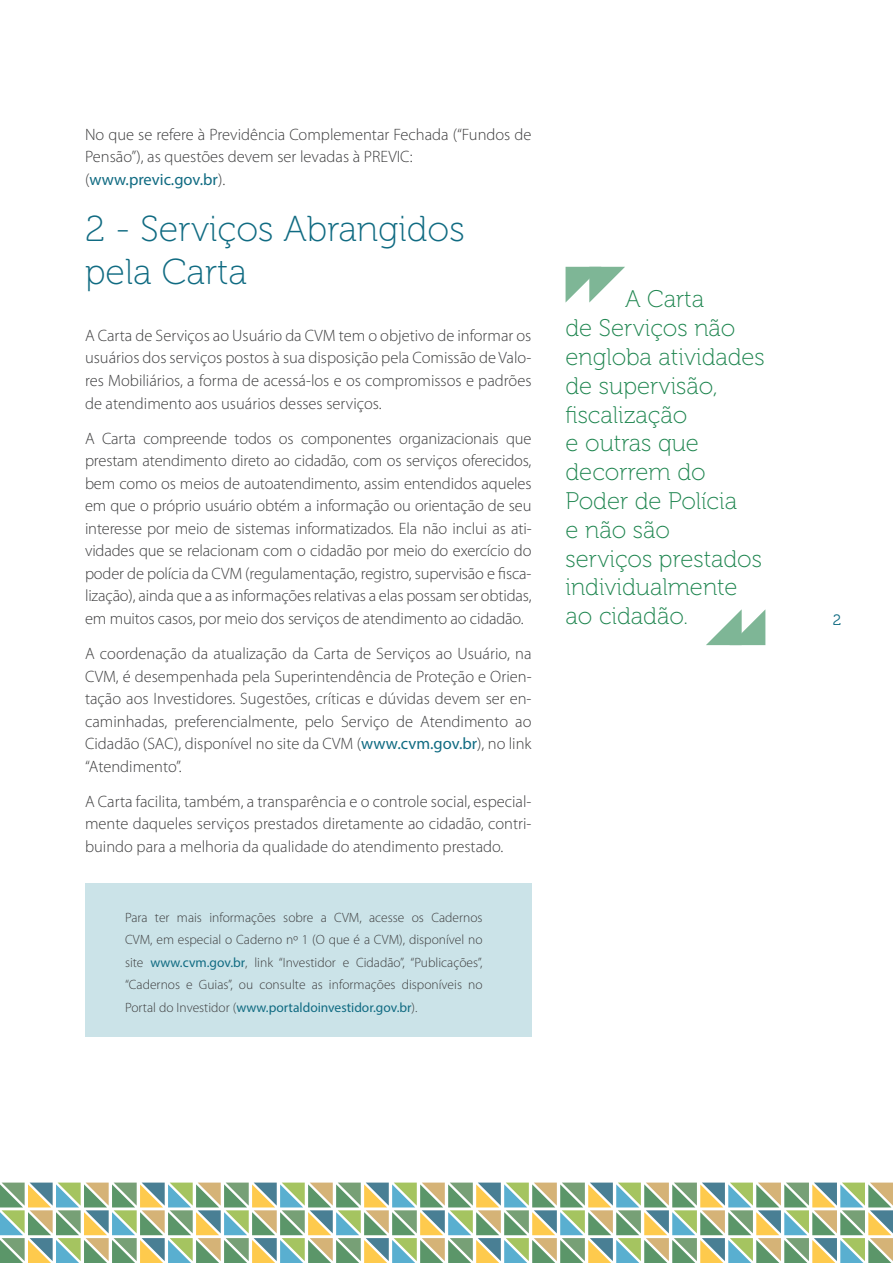
<style>
.page{position:relative;width:893px;height:1263px;background:#fff}
.page>*{position:absolute;margin:0;border:0;box-sizing:border-box;transform-origin:0 0}
.t1{font:36px/43.2px "Museo 100";color:#106b82}
.t2{font:24px/28.8px "Museo 100";color:#1e854f}
.t3{font:300 16.5px/22.5px "Myriad Pro";color:#3e3e3f;text-align:justify}
.t4{font:15px "Museo 300";color:#106b82}
.t5{font:300 13.5px/22.5px "Myriad Pro";color:#3e3e3f;text-align:justify}
.s1{font-weight:400;color:#106b82}
</style>
<div class="page">
<svg style="left:0;top:1182px;width:893px;height:81px"></svg>
<div style="left:85px;top:884px;width:446px;height:153px;background:#cbe3e8"></div>
<svg style="left:566px;top:267px;width:59px;height:36px"></svg>
<svg style="left:706px;top:609px;width:59px;height:36px"></svg>
<p class="t3" style="left:85px;top:123px;width:448px;text-align:left">No que se refere à Previdência Complementar Fechada (“Fundos de<br>Pensão”), as questões devem ser levadas à PREVIC: (<span class="s1">www.previc.gov.br</span>).</p>
<h1 class="t1" style="left:85px;top:208px;width:381px">2 - Serviços Abrangidos pela Carta</h1>
<p class="t3" style="left:85px;top:324px;width:448px">A Carta de Serviços ao Usuário da CVM tem o objetivo de informar os usuários dos serviços postos à sua disposição pela Comissão de Valo&shy;res Mobiliários, a forma de acessá-los e os compromissos e padrões de atendimento aos usuários desses serviços.</p>
<p class="t3" style="left:85px;top:427px;width:448px">A Carta compreende todos os componentes organizacionais que prestam atendimento direto ao cidadão, com os serviços oferecidos, bem como os meios de autoatendimento, assim entendidos aqueles em que o próprio usuário obtém a informação ou orientação de seu interesse por meio de sistemas informatizados. Ela não inclui as ati&shy;vidades que se relacionam com o cidadão por meio do exercício do poder de polícia da CVM (regulamentação, registro, supervisão e sca&shy;lização), ainda que a as informações relativas a elas possam ser obtidas, em muitos casos, por meio dos serviços de atendimento ao cidadão.</p>
<p class="t3" style="left:85px;top:642px;width:448px">A coordenação da atualização da Carta de Serviços ao Usuário, na CVM, é desempenhada pela Superintendência de Proteção e Orien&shy;tação aos Investidores. Sugestões, críticas e dúvidas devem ser en&shy;caminhadas, preferencialmente, pelo Serviço de Atendimento ao Cidadão (SAC), disponível no site da CVM (<span class="s1">www.cvm.gov.br</span>), no link “Atendimento”.</p>
<p class="t3" style="left:85px;top:790px;width:448px">A Carta facilita, também, a transparência e o controle social, especial&shy;mente daqueles serviços prestados diretamente ao cidadão, contri&shy;buindo para a melhoria da qualidade do atendimento prestado.</p>
<p class="t5" style="left:125px;top:906px;width:359px">Para ter mais informações sobre a CVM, acesse os Cadernos CVM, em especial o Caderno nº 1 (O que é a CVM), disponível no site <span class="s1">www.cvm.gov.br</span>, link “Investidor e Cidadão”, “Publicações”, “Cadernos e Guias”, ou consulte as informações disponíveis no Portal do Investidor (<span class="s1">www.portaldoinvestidor.gov.br</span>).</p>
<h2 class="t2" style="left:566px;top:285px;width:201px;text-indent:60px">A Carta<br>de Serviços não engloba atividades de supervisão, fiscalização<br>e outras que decorrem do<br>Poder de Polícia<br>e não são<br>serviços prestados individualmente ao cidadão.</h2>
<p class="t4" style="left:833px;top:611px;width:10px">2</p>
</div>
